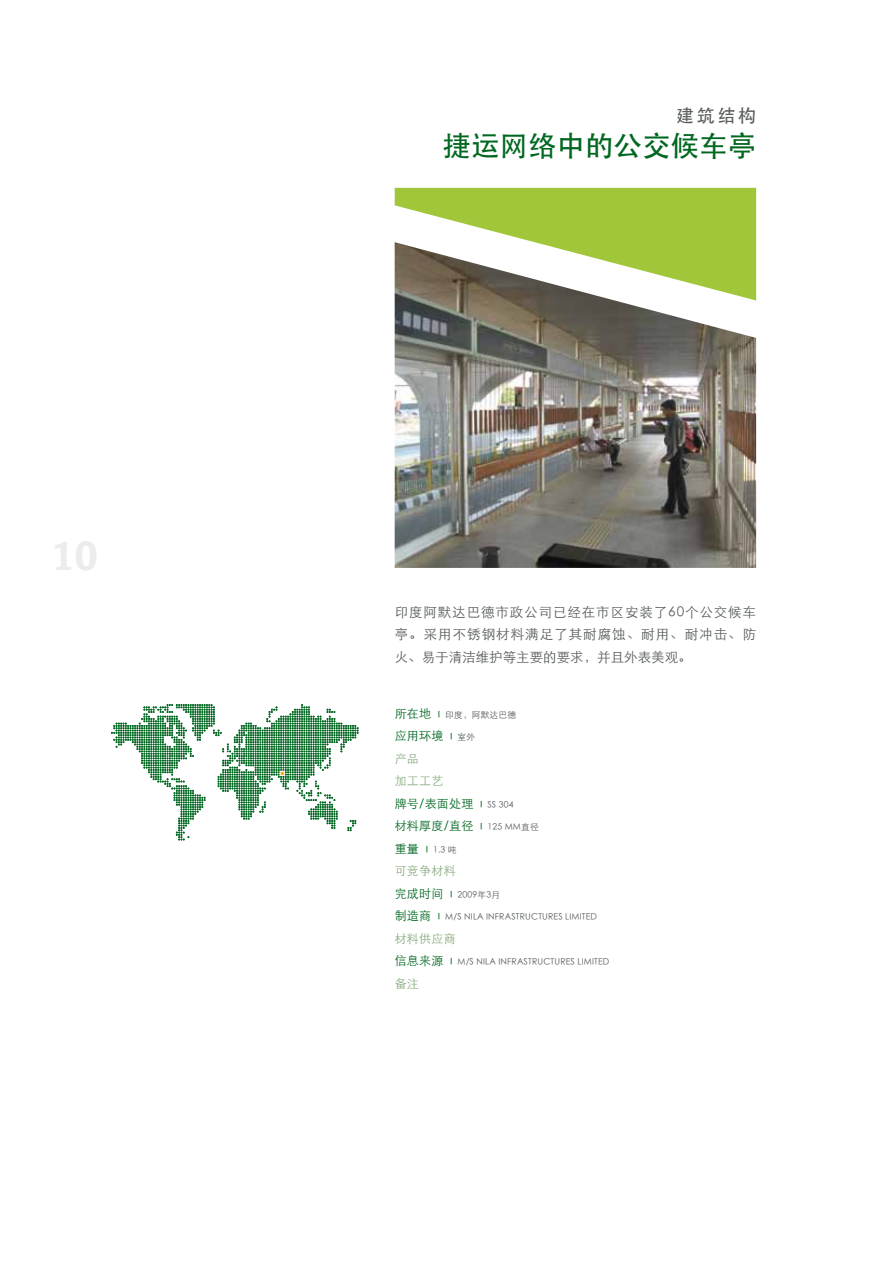
<style>
.page{position:relative;width:893px;height:1263px;background:#fff}
.page>*{position:absolute;margin:0;border:0;box-sizing:border-box;transform-origin:0 0}
.t1{font:28.5px "ST Heiti";color:#006720}
.t2{font:18px "ST Heiti";color:#575b5b}
.t3{font:13.5px/22.5px "ST Xihei";letter-spacing:.065em;color:#575b5b;text-align:justify}
.t4{font:12px/22.5px "ST Xihei";letter-spacing:.02em;color:#006720}
.t5{font:12px "ST Xihei";letter-spacing:.02em;color:#87aa7e}
.t6{font:8.7px "ST Xihei";letter-spacing:.02em;color:#575b5b}
.s1{font-size:12px;color:#006720}
.s2{font-size:8.7px;color:#575b5b}
.s3{color:#87aa7e}
</style>
<div class="page">
<img style="left:395px;top:300px;width:361px;height:268px">
<svg style="left:395px;top:188px;width:361px;height:112px"></svg>
<svg style="left:111px;top:704px;width:248px;height:136px"></svg>
<h2 class="t2" style="left:676px;top:106px;width:82px">建筑结构</h2>
<h1 class="t1" style="left:443px;top:131px;width:315px">捷运网络中的公交候车亭</h1>
<h3 class="t3" style="left:395px;top:600px;width:363px">印度阿默达巴德市政公司已经在市区安装了60个公交候车亭。采用不锈钢材料满足了其耐腐蚀、耐用、耐冲击、防火、易于清洁维护等主要的要求，并且外表美观。</h3>
<p class="t6" style="left:395px;top:710px;width:123px"><span class="s1">所在地 I</span> 印度，阿默达巴德</p>
<h3 class="t4" style="left:395px;top:725px;width:145px">应用环境 I <span class="s2">室外<br></span><span class="s3">产品<br>加工工艺<br></span>牌号/表面处理 I <span class="s2">SS 304<br></span>材料厚度/直径 I <span class="s2">125 MM直径</span></h3>
<p class="t6" style="left:395px;top:845px;width:63px"><span class="s1">重量 I</span> 1.3 吨</p>
<h3 class="t5" style="left:395px;top:865px;width:62px">可竞争材料</h3>
<p class="t6" style="left:395px;top:890px;width:107px"><span class="s1">完成时间 I</span> 2009年3月</p>
<p class="t6" style="left:395px;top:913px;width:82px"><span class="s1">制造商 I</span> M/S NILA</p>
<p class="t6" style="left:486px;top:913px;width:9px">INFRASTRUCTUR</p>
<p class="t6" style="left:554px;top:913px;width:21px">ES LIMIT</p>
<p class="t6" style="left:586px;top:913px;width:12px">ED</p>
<h3 class="t5" style="left:395px;top:932px;width:62px">材料供应商</h3>
<p class="t6" style="left:395px;top:958px;width:94px"><span class="s1">信息来源 I</span> M/S NILA</p>
<p class="t6" style="left:498px;top:958px;width:9px">INFRASTRUCTUR</p>
<p class="t6" style="left:566px;top:958px;width:21px">ES LIMIT</p>
<p class="t6" style="left:598px;top:958px;width:12px">ED</p>
<h3 class="t5" style="left:395px;top:977px;width:26px">备注</h3>
</div>
